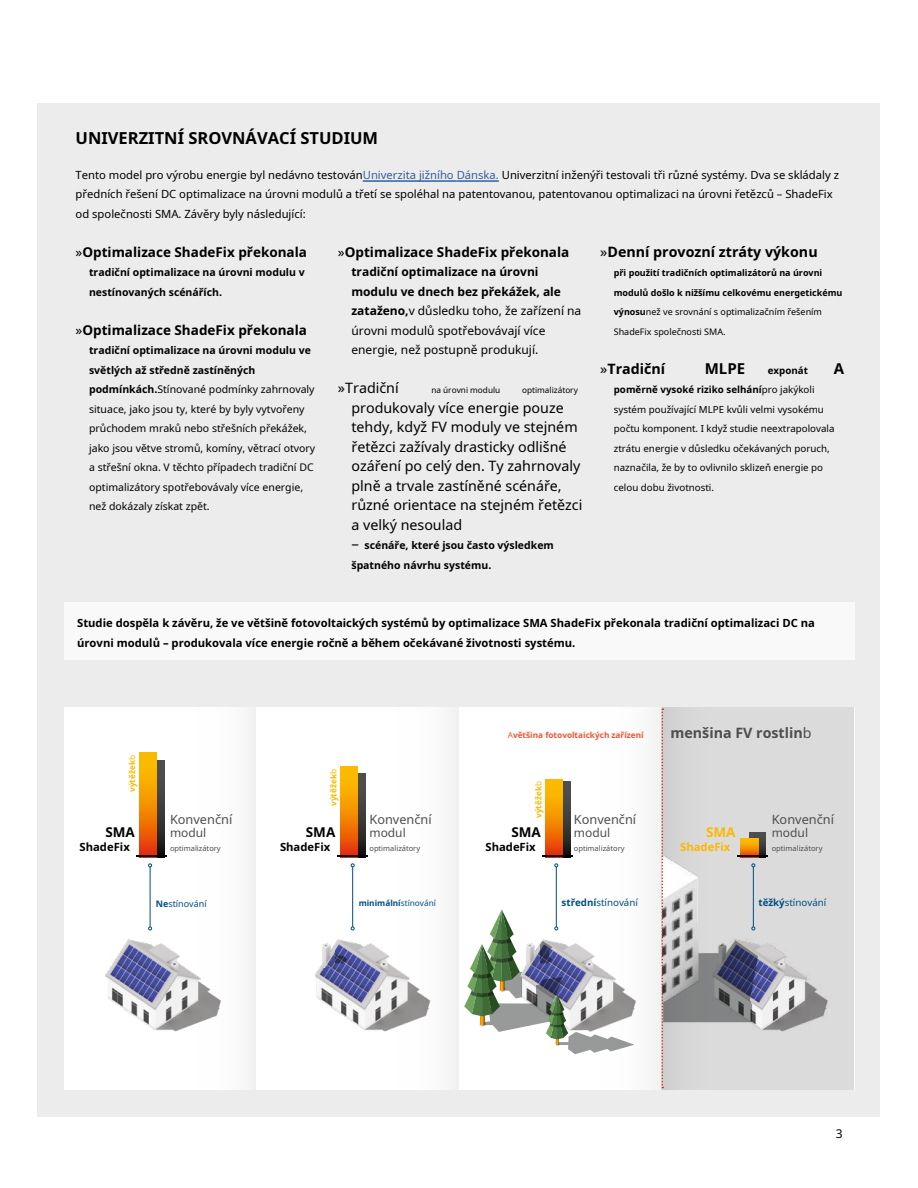
<style>
.page{position:relative;width:918px;height:1188px;background:#fff}
.page>*{position:absolute;margin:0;border:0;box-sizing:border-box;transform-origin:0 0}
.t1{font:700 16.5px "Noto Sans";color:#000}
.t2{font:700 15px "Noto Sans";color:#000}
.t3{font:14.25px/19.5px "Noto Sans";color:#000}
.t4{font:700 14.25px "Noto Sans";color:#000}
.t5{font:700 14.25px "Noto Sans";color:#4e4e4d}
.t6{font:700 13.5px "Noto Sans";color:#000}
.t7{font:700 13.5px "Noto Sans";color:#fbb900}
.t8{font:12.75px "Noto Sans";color:#4e4e4d}
.t9{font:12px/19.5px "Noto Sans";color:#000}
.t10{font:12px "Noto Sans";color:#4e4e4d}
.t11{font:11.25px/19.5px "Noto Sans";color:#000}
.t12{font:700 11.25px/19.5px "Noto Sans";color:#000}
.t13{font:700 11.25px "Noto Sans";color:#fbb900}
.t14{font:10.5px/19.5px "Noto Sans";color:#000}
.t15{font:700 10.5px/19.5px "Noto Sans";color:#000}
.t16{font:9.75px/19.5px "Noto Sans";color:#000}
.t17{font:9.75px "Noto Sans";color:#004e84}
.t18{font:700 9.75px "Noto Sans";color:#000}
.t19{font:700 9px/19.5px "Noto Sans";color:#000}
.t20{font:9px "Noto Sans";color:#000}
.t21{font:9px "Noto Sans";color:#004e84}
.t22{font:700 8.25px "Noto Sans";color:#f05534}
.t23{font:8.25px "Noto Sans";color:#000}
.t24{font:700 8.25px "Noto Sans";color:#fbb900}
.t25{font:700 8.25px "Noto Sans";color:#004e84}
.t26{font:7.5px "Noto Sans";color:#4e4e4d}
.s1{color:#345f9f}
.s2{font-weight:400}
.s3{font-weight:700}
.s4{font-weight:400;font-size:15px}
</style>
<div class="page">
<div style="left:38px;top:103px;width:842px;height:1014px;background:#ececec"></div>
<div style="left:64px;top:603px;width:790px;height:57px;background:#f9f9f9"></div>
<div style="left:256px;top:707px;width:202px;height:382px;background:#fff"></div>
<div style="left:64px;top:707px;width:192px;height:382px;background:#fff"></div>
<div style="left:460px;top:707px;width:202px;height:382px;background:#fff"></div>
<div style="left:662px;top:707px;width:192px;height:382px;background:#dbdbdc"></div>
<div style="left:148px;top:761px;width:17px;height:96px;background:linear-gradient(to bottom,#5a5a59,#171616)"></div>
<svg style="left:140px;top:752px;width:17px;height:104px;background:#f08602"></svg>
<hr style="left:136px;top:856px;width:31px;height:1px;background:#000">
<hr style="left:150px;top:867px;width:1px;height:60px;background:#004e84">
<svg style="left:148px;top:863px;width:4px;height:4px"></svg>
<img style="left:105px;top:921px;width:116px;height:111px">
<div style="left:349px;top:773px;width:16px;height:84px;background:linear-gradient(to bottom,#5a5a59,#171716)"></div>
<svg style="left:340px;top:766px;width:18px;height:90px;background:#f08602"></svg>
<hr style="left:337px;top:856px;width:31px;height:1px;background:#000">
<hr style="left:352px;top:867px;width:1px;height:60px;background:#004e84">
<svg style="left:351px;top:863px;width:4px;height:4px"></svg>
<img style="left:315px;top:921px;width:116px;height:111px">
<svg style="left:335px;top:956px;width:12px;height:7px"></svg>
<img style="left:316px;top:939px;width:19px;height:28px">
<img style="left:758px;top:943px;width:70px;height:89px">
<svg style="left:758px;top:832px;width:8px;height:24px"></svg>
<hr style="left:738px;top:856px;width:30px;height:1px;background:#000">
<svg style="left:562px;top:782px;width:8px;height:74px"></svg>
<svg style="left:545px;top:779px;width:17px;height:77px"></svg>
<hr style="left:542px;top:856px;width:31px;height:1px;background:#000">
<hr style="left:556px;top:867px;width:1px;height:60px;background:#004e84">
<svg style="left:554px;top:863px;width:4px;height:4px"></svg>
<svg style="left:464px;top:909px;width:170px;height:145px"></svg>
<img style="left:520px;top:939px;width:19px;height:28px">
<svg style="left:662px;top:709px;width:96px;height:379px"></svg>
<hr style="left:363px;top:180px;width:56px;height:2px;background:#345f9f">
<hr style="left:419px;top:180px;width:38px;height:2px;background:#345f9f">
<hr style="left:457px;top:180px;width:42px;height:2px;background:#345f9f">
<h1 class="t1" style="left:76px;top:127px;width:304px">UNIVERZITNÍ SROVNÁVACÍ STUDIUM</h1>
<p class="t11" style="left:76px;top:165px;width:765px">Tento model pro výrobu energie byl nedávno testován<span class="s1">Univerzita jižního Dánska.</span> Univerzitní inženýři testovali tři různé systémy. Dva se skládaly z předních řešení DC optimalizace na úrovni modulů a třetí se spoléhal na patentovanou, patentovanou optimalizaci na úrovni řetězců – ShadeFix od společnosti SMA. Závěry byly následující:</p>
<p class="t6" style="left:76px;top:242px;width:233px"><span class="s2">»</span>Optimalizace ShadeFix překonala</p>
<p class="t15" style="left:89px;top:262px;width:217px">tradiční optimalizace na úrovni modulu v nestínovaných scénářích.</p>
<h3 class="t4" style="left:600px;top:242px;width:219px"><span class="s2">»</span>Denní provozní ztráty výkonu</h3>
<p class="t19" style="left:614px;top:263px;width:230px">při použití tradičních optimalizátorů na úrovni modulů došlo k nižšímu celkovému energetickému výnosu<span class="s2">než ve srovnání s optimalizačním řešením</span></p>
<p class="t6" style="left:338px;top:242px;width:233px"><span class="s2">»</span>Optimalizace ShadeFix překonala</p>
<p class="t9" style="left:351px;top:262px;width:231px"><span class="s3">tradiční optimalizace na úrovni modulu ve dnech bez překážek, ale zataženo,</span>v důsledku toho, že zařízení na úrovni modulů spotřebovávají více energie, než postupně produkují.</p>
<p class="t6" style="left:76px;top:320px;width:233px"><span class="s2">»</span>Optimalizace ShadeFix překonala</p>
<p class="t20" style="left:614px;top:325px;width:113px">ShadeFix společnosti SMA.</p>
<p class="t14" style="left:89px;top:340px;width:228px"><span class="s3">tradiční optimalizace na úrovni modulu ve světlých až středně zastíněných podmínkách.</span>Stínované podmínky zahrnovaly situace, jako jsou ty, které by byly vytvořeny průchodem mraků nebo střešních překážek, jako jsou větve stromů, komíny, větrací otvory a střešní okna. V těchto případech tradiční DC optimalizátory spotřebovávaly více energie, než dokázaly získat zpět.</p>
<h3 class="t4" style="left:600px;top:359px;width:66px"><span class="s2">»</span>Tradiční</h3>
<p class="t16" style="left:614px;top:380px;width:222px"><span class="s3">poměrně vysoké riziko selhání</span>pro jakýkoli systém používající MLPE kvůli velmi vysokému počtu komponent. I když studie neextrapolovala ztrátu energie v důsledku očekávaných poruch, naznačila, že by to ovlivnilo sklizeň energie po celou dobu životnosti.</p>
<h2 class="t2" style="left:705px;top:358px;width:42px">MLPE</h2>
<p class="t18" style="left:768px;top:363px;width:42px">exponát</p>
<h2 class="t2" style="left:834px;top:358px;width:12px">A</h2>
<h3 class="t3" style="left:351px;top:378px;width:233px;text-indent:-14px">»Tradiční<br>produkovaly více energie pouze tehdy, když FV moduly ve stejném řetězci zažívaly drasticky odlišné ozáření po celý den. Ty zahrnovaly plně a trvale zastíněné scénáře, různé orientace na stejném řetězci a velký nesoulad</h3>
<p class="t15" style="left:351px;top:535px;width:204px"><span class="s4">–</span> scénáře, které jsou často výsledkem špatného návrhu systému.</p>
<p class="t23" style="left:431px;top:384px;width:71px">na úrovni modulu</p>
<p class="t23" style="left:522px;top:384px;width:57px">optimalizátory</p>
<p class="t12" style="left:77px;top:613px;width:739px">Studie dospěla k závěru, že ve většině fotovoltaických systémů by optimalizace SMA ShadeFix překonala tradiční optimalizaci DC na úrovni modulů – produkovala více energie ročně a během očekávané životnosti systému.</p>
<p class="t24" style="left:126px;top:792px;width:38px;rotate:-90deg">výtěžek<span class="s2">b</span></p>
<p class="t6" style="left:105px;top:823px;width:31px">SMA</p>
<p class="t12" style="left:80px;top:836px;width:52px">ShadeFix</p>
<p class="t8" style="left:170px;top:810px;width:64px">Konvenční</p>
<p class="t10" style="left:170px;top:824px;width:38px">modul</p>
<p class="t26" style="left:170px;top:843px;width:52px">optimalizátory</p>
<p class="t22" style="left:508px;top:729px;width:137px"><span class="s2">A</span>většina fotovoltaických zařízení</p>
<h3 class="t5" style="left:671px;top:723px;width:143px">menšina FV rostlin<span class="s2">b</span></h3>
<p class="t24" style="left:328px;top:806px;width:38px;rotate:-90deg">výtěžek<span class="s2">b</span></p>
<p class="t24" style="left:533px;top:818px;width:38px;rotate:-90deg">výtěžek<span class="s2">b</span></p>
<p class="t8" style="left:369px;top:810px;width:64px">Konvenční</p>
<p class="t10" style="left:369px;top:824px;width:38px">modul</p>
<p class="t26" style="left:369px;top:843px;width:52px">optimalizátory</p>
<p class="t6" style="left:306px;top:823px;width:31px">SMA</p>
<p class="t12" style="left:280px;top:836px;width:52px">ShadeFix</p>
<p class="t6" style="left:511px;top:823px;width:31px">SMA</p>
<p class="t12" style="left:486px;top:836px;width:52px">ShadeFix</p>
<p class="t8" style="left:574px;top:810px;width:64px">Konvenční</p>
<p class="t10" style="left:574px;top:824px;width:38px">modul</p>
<p class="t26" style="left:574px;top:843px;width:52px">optimalizátory</p>
<p class="t7" style="left:706px;top:823px;width:31px">SMA</p>
<p class="t13" style="left:680px;top:838px;width:52px">ShadeFix</p>
<p class="t8" style="left:772px;top:810px;width:64px">Konvenční</p>
<p class="t10" style="left:772px;top:824px;width:38px">modul</p>
<p class="t26" style="left:772px;top:843px;width:52px">optimalizátory</p>
<p class="t21" style="left:156px;top:898px;width:53px"><span class="s3">Ne</span>stínování</p>
<p class="t25" style="left:359px;top:898px;width:79px">minimální<span class="s2">stínování</span></p>
<p class="t17" style="left:562px;top:896px;width:78px"><span class="s3">střední</span>stínování</p>
<p class="t17" style="left:758px;top:896px;width:69px"><span class="s3">těžký</span>stínování</p>
<p class="t9" style="left:836px;top:1124px;width:8px">3</p>
</div>
